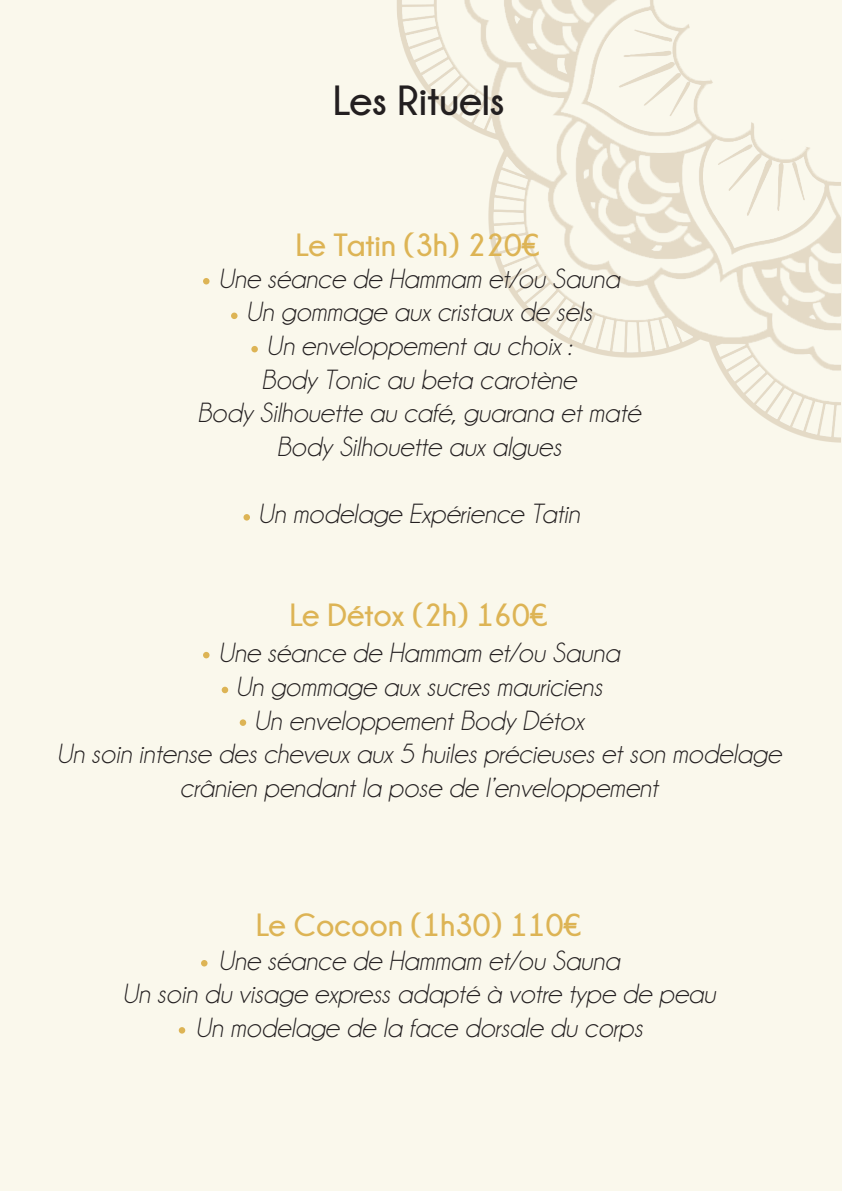
<style>
.page{position:relative;width:842px;height:1191px;background:#faf8ec}
.page>*{position:absolute;margin:0;border:0;box-sizing:border-box;transform-origin:0 0}
.t1{font:700 42px "Champagne&Limousines";color:#231f20}
.t2{font:700 32px "Champagne&Limousines";color:#ddb455}
.t3{font:italic 28px/33.6px "Champagne&Limousines";color:#231f20;text-align:center}
</style>
<div class="page">
<img style="left:397px;top:0;width:443px;height:442px">
<div style="left:243px;top:514px;width:7px;height:6px;background:#ddb455;border-radius:50%"></div>
<div style="left:251px;top:346px;width:7px;height:6px;background:#ddb455;border-radius:50%"></div>
<div style="left:231px;top:312px;width:7px;height:7px;background:#ddb455;border-radius:50%"></div>
<div style="left:203px;top:278px;width:7px;height:6px;background:#ddb455;border-radius:50%"></div>
<div style="left:203px;top:652px;width:7px;height:6px;background:#ddb455;border-radius:50%"></div>
<div style="left:222px;top:686px;width:6px;height:7px;background:#ddb455;border-radius:50%"></div>
<div style="left:240px;top:719px;width:6px;height:7px;background:#ddb455;border-radius:50%"></div>
<div style="left:201px;top:960px;width:7px;height:6px;background:#ddb455;border-radius:50%"></div>
<svg style="left:179px;top:1027px;width:6px;height:6px"></svg>
<h1 class="t1" style="left:333px;top:77px;width:173px">Les Rituels</h1>
<p class="t2" style="left:296px;top:227px;width:245px">Le Tatin (3h) 220€</p>
<p class="t3" style="left:197px;top:262px;width:445px">Une séance de Hammam et/ou Sauna<br>Un gommage aux cristaux de sels<br>Un enveloppement au choix :<br>Body Tonic au beta carotène<br>Body Silhouette au café, guarana et maté<br>Body Silhouette aux algues</p>
<p class="t3" style="left:258px;top:497px;width:323px">Un modelage Expérience Tatin</p>
<p class="t2" style="left:290px;top:597px;width:259px">Le Détox (2h) 160€</p>
<p class="t3" style="left:57px;top:636px;width:726px">Une séance de Hammam et/ou Sauna<br>Un gommage aux sucres mauriciens<br>Un enveloppement Body Détox<br>Un soin intense des cheveux aux 5 huiles précieuses et son modelage crânien pendant la pose de l’enveloppement</p>
<p class="t2" style="left:256px;top:907px;width:326px">Le Cocoon (1h30) 110€</p>
<p class="t3" style="left:122px;top:943px;width:595px">Une séance de Hammam et/ou Sauna<br>Un soin du visage express adapté à votre type de peau<br>Un modelage de la face dorsale du corps</p>
</div>
